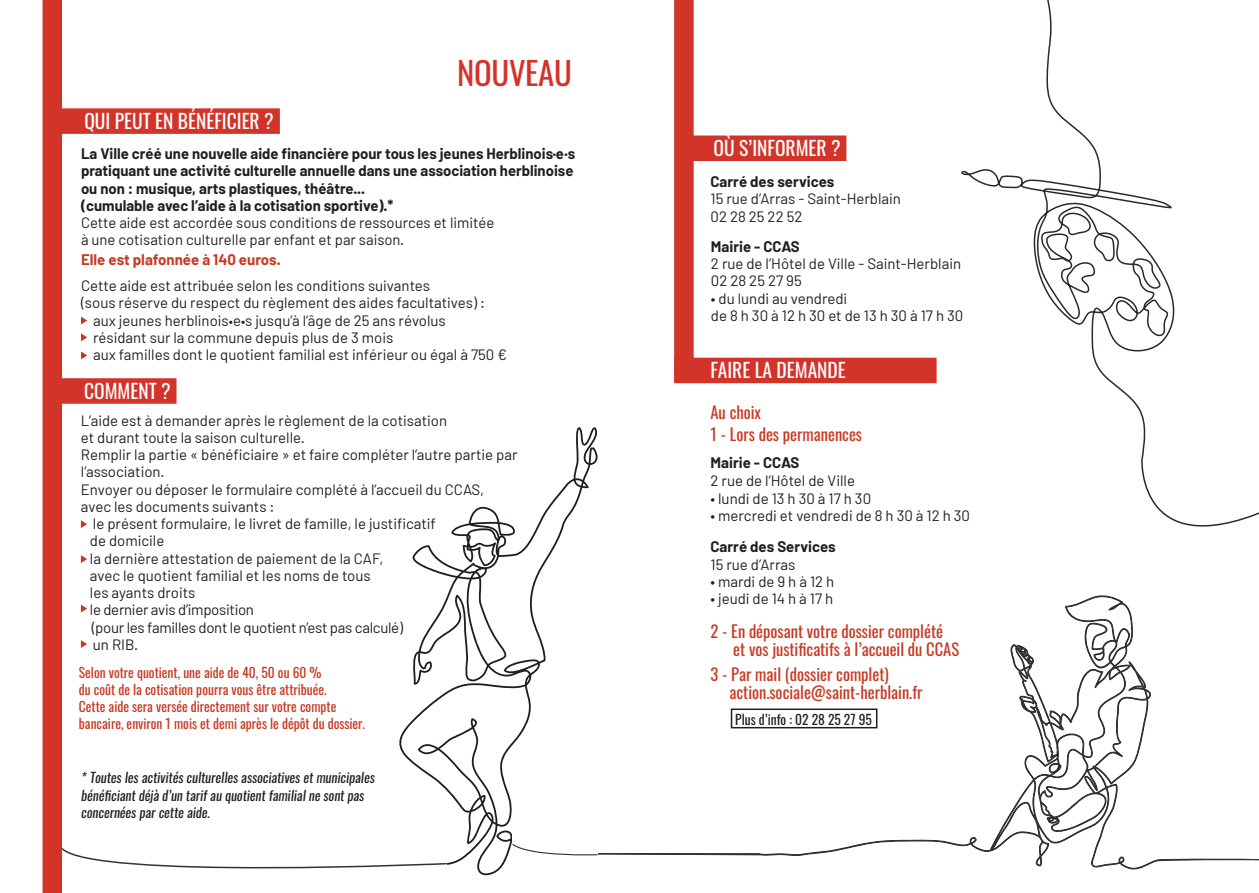
<style>
.page{position:relative;width:1259px;height:893px;background:#fff}
.page>*{position:absolute;margin:0;border:0;box-sizing:border-box;transform-origin:0 0}
.t1{font:31.5px "Oswald";letter-spacing:-.01em;color:#d2342a;scale:1.04 1}
.t2{font:19.5px "Oswald";color:#fff}
.t3{font:16.5px/18px "Oswald";color:#c73922}
.t4{font:15px/17.2px "Barlow";color:#231f20}
.t5{font:700 15px/17.2px "Barlow";color:#231f20}
.t6{font:15px "Barlow";letter-spacing:-.02em;color:#231f20}
.t7{font:700 15px "Barlow";color:#c73922}
.t8{font:13.5px/17.2px "Oswald";color:#c73922}
.t9{font:13.5px/17.2px "Oswald";color:#231f20}
.s1{font-size:13.5px}
</style>
<div class="page">
<svg style="left:399px;top:427px;width:199px;height:448px"></svg>
<div style="left:52px;top:108px;width:228px;height:26px;background:#d2342a"></div>
<div style="left:52px;top:378px;width:124px;height:26px;background:#d2342a"></div>
<svg style="left:81px;top:351px;width:6px;height:8px"></svg>
<svg style="left:81px;top:333px;width:6px;height:8px"></svg>
<svg style="left:81px;top:317px;width:6px;height:8px"></svg>
<div style="left:43px;top:0;width:19px;height:893px;background:#d2342a"></div>
<div style="left:674px;top:358px;width:262px;height:25px;background:#d2342a"></div>
<div style="left:674px;top:0;width:19px;height:383px;background:#d2342a"></div>
<div style="left:682px;top:136px;width:164px;height:25px;background:#d2342a"></div>
<svg style="left:573px;top:593px;width:686px;height:276px"></svg>
<div style="left:512px;top:753px;width:85px;height:116px;background:#fff"></div>
<div style="left:210px;top:801px;width:236px;height:84px;background:#fff"></div>
<div style="left:546px;top:678px;width:85px;height:117px;background:#fff"></div>
<svg style="left:511px;top:843px;width:88px;height:14px"></svg>
<svg style="left:61px;top:846px;width:387px;height:29px"></svg>
<svg style="left:81px;top:605px;width:6px;height:7px"></svg>
<svg style="left:81px;top:520px;width:6px;height:8px"></svg>
<svg style="left:81px;top:640px;width:6px;height:8px"></svg>
<svg style="left:81px;top:555px;width:6px;height:8px"></svg>
<svg style="left:961px;top:0;width:298px;height:527px"></svg>
<h1 class="t1" style="left:457px;top:46px;width:112px">NOUVEAU</h1>
<h2 class="t2" style="left:84px;top:104px;width:191px">QUI PEUT EN BÉNÉFICIER ?</h2>
<p class="t5" style="left:81px;top:145px;width:496px">La Ville créé une nouvelle aide financière pour tous les jeunes Herblinois·e.s pratiquant une activité culturelle annuelle dans une association herblinoise ou non : musique, arts plastiques, théâtre...<br>(cumulable avec l’aide à la cotisation sportive).*</p>
<p class="t4" style="left:81px;top:214px;width:415px">Cette aide est accordée sous conditions de ressources et limitée à une cotisation culturelle par enfant et par saison.</p>
<p class="t7" style="left:81px;top:250px;width:201px">Elle est plafonnée à 140 euros.</p>
<p class="t4" style="left:81px;top:277px;width:351px">Cette aide est attribuée selon les conditions suivantes</p>
<p class="t4" style="left:81px;top:294px;width:405px">(sous réserve du respect du règlement des aides facultatives) :</p>
<p class="t4" style="left:93px;top:311px;width:354px">aux jeunes herblinois<span class="s1">•</span>e<span class="s1">•</span>s jusqu’à l’âge de 25 ans révolus</p>
<p class="t4" style="left:93px;top:328px;width:302px">résidant sur la commune depuis plus de 3 mois</p>
<p class="t4" style="left:93px;top:346px;width:415px">aux familles dont le quotient familial est inférieur ou égal à 750 €</p>
<h2 class="t2" style="left:84px;top:374px;width:88px">COMMENT ?</h2>
<p class="t4" style="left:81px;top:411px;width:368px">L’aide est à demander après le règlement de la cotisation</p>
<p class="t4" style="left:81px;top:428px;width:226px">et durant toute la saison culturelle.</p>
<p class="t4" style="left:81px;top:446px;width:438px">Remplir la partie « bénéficiaire » et faire compléter l’autre partie par</p>
<p class="t4" style="left:81px;top:463px;width:85px">l’association.</p>
<p class="t4" style="left:81px;top:480px;width:405px">Envoyer ou déposer le formulaire complété à l’accueil du CCAS,</p>
<p class="t4" style="left:81px;top:497px;width:195px">avec les documents suivants :</p>
<p class="t4" style="left:93px;top:515px;width:344px">le présent formulaire, le livret de famille, le justificatif</p>
<p class="t4" style="left:90px;top:532px;width:76px">de domicile</p>
<p class="t4" style="left:90px;top:549px;width:295px">la dernière attestation de paiement de la CAF,</p>
<p class="t4" style="left:90px;top:566px;width:282px">avec le quotient familial et les noms de tous</p>
<p class="t4" style="left:90px;top:584px;width:107px">les ayants droits</p>
<p class="t6" style="left:90px;top:601px;width:166px">le dernier avis d’imposition</p>
<p class="t6" style="left:92px;top:618px;width:313px">(pour les familles dont le quotient n’est pas calculé)</p>
<p class="t4" style="left:93px;top:635px;width:47px">un RIB.</p>
<p class="t8" style="left:79px;top:662px;width:288px">Selon votre quotient, une aide de 40, 50 ou 60 %<br>du coût de la cotisation pourra vous être attribuée.<br>Cette aide sera versée directement sur votre compte bancaire, environ 1 mois et demi après le dépôt du dossier.</p>
<p class="t9" style="left:81px;top:768px;width:298px">* Toutes les activités culturelles associatives etmunicipales bénéficiantdéjà d’un tarifau quotientfamilialne sontpas concernées parcette aide.</p>
<h2 class="t2" style="left:713px;top:131px;width:129px">OÙ S’INFORMER ?</h2>
<p class="t5" style="left:710px;top:173px;width:125px">Carré des services</p>
<p class="t4" style="left:710px;top:190px;width:192px">15 rue d’Arras - Saint-Herblain<br>02 28 25 22 52</p>
<p class="t5" style="left:711px;top:238px;width:90px">Mairie - CCAS</p>
<p class="t4" style="left:711px;top:255px;width:252px">2 rue de l’Hôtel de Ville - Saint-Herblain<br>02 28 25 27 95</p>
<p class="t4" style="left:711px;top:289px;width:254px">• du lundi au vendredi<br>de 8 h 30 à 12 h 30 et de 13 h 30 à 17 h 30</p>
<h2 class="t2" style="left:710px;top:353px;width:137px">FAIRE LA DEMANDE</h2>
<p class="t3" style="left:710px;top:399px;width:153px;line-height:22.5px">Au choix<br>1 - Lors des permanences</p>
<p class="t5" style="left:710px;top:454px;width:90px">Mairie - CCAS</p>
<p class="t4" style="left:710px;top:472px;width:146px">2 rue de l’Hôtel de Ville</p>
<p class="t4" style="left:710px;top:489px;width:162px">• lundi de 13 h 30 à 17 h 30</p>
<p class="t4" style="left:710px;top:506px;width:261px">• mercredi et vendredi de 8 h 30 à 12 h 30</p>
<p class="t5" style="left:710px;top:538px;width:127px">Carré des Services</p>
<p class="t4" style="left:710px;top:555px;width:86px">15 rue d’Arras</p>
<p class="t4" style="left:710px;top:572px;width:125px">• mardi de 9 h à 12 h</p>
<p class="t4" style="left:710px;top:590px;width:124px">• jeudi de 14 h à 17 h</p>
<p class="t3" style="left:733px;top:620px;width:227px;text-indent:-23px">2 - En déposant votre dossier complété<br>et vos justificatifs à l’accueil du CCAS</p>
<p class="t3" style="left:729px;top:664px;width:194px;text-indent:-19px">3 - Par mail (dossier complet) action.sociale@saint-herblain.fr</p>
<p class="t9" style="left:735px;top:709px;width:138px">Plus d’info : 02 28 25 27 95</p>
</div>
